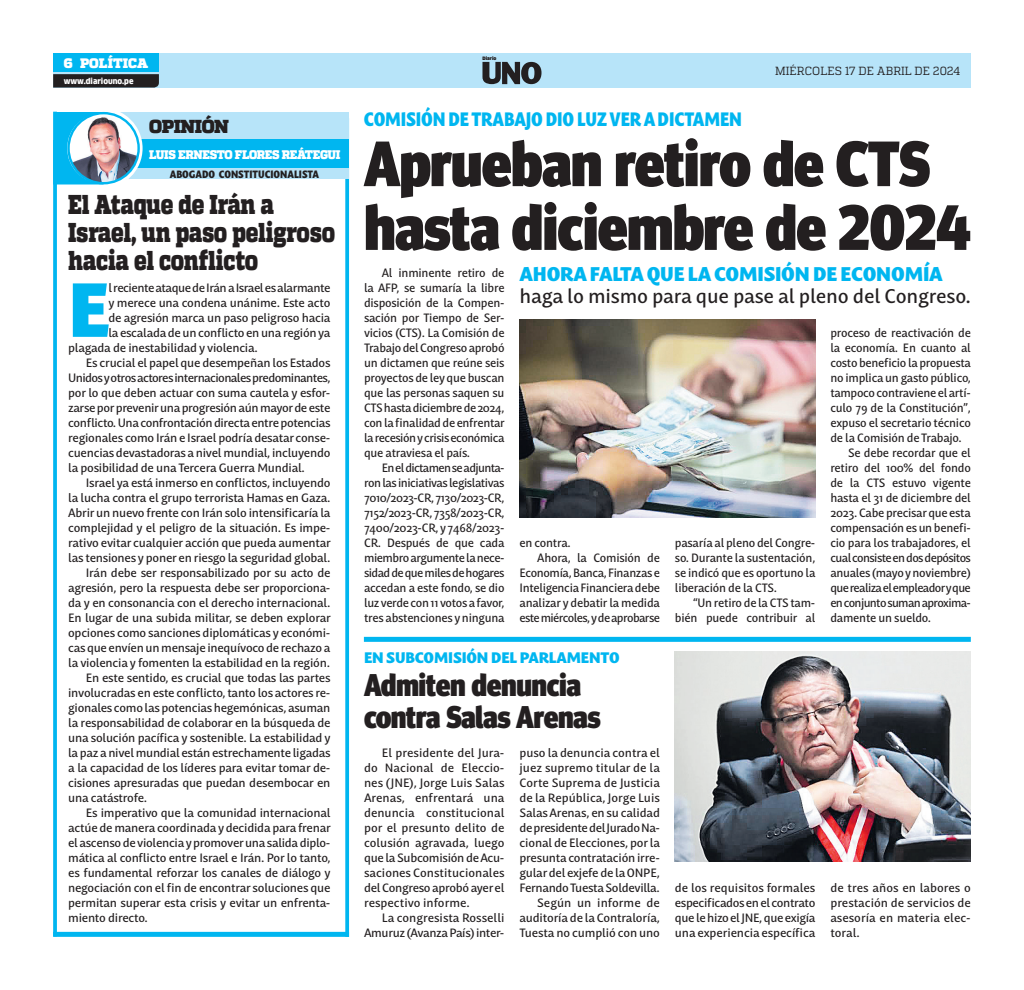
<style>
.page{position:relative;width:1024px;height:990px;background:#fff}
.page>*{position:absolute;margin:0;border:0;box-sizing:border-box;transform-origin:0 0}
.TEXTO_NOTA{font:900 75.25px "Mastro Sans";color:#00b6f0}
.TITULAR{font:900 64px "Meta Head OT";letter-spacing:-.015em;color:#231f20;scale:.94 1}
.TITULAR-2{font:900 31.5px "Meta Head OT";letter-spacing:-.015em;color:#231f20;scale:.94 1}
.t1{font:900 27.25px/27.6px "Quadon";letter-spacing:-.01em;color:#231f20;scale:.79 1}
.t2{font:500 19.5px/21.9px "Mastro Sans";letter-spacing:-.01em;color:#231f20}
.t3{font:900 19.12px "Mastro Sans";letter-spacing:-.01em;color:#00b6f0;scale:.87 1}
.t4{font:900 18.88px "Quadon";letter-spacing:-.025em;color:#231f20}
.t5{font:900 15px "Mastro Sans";letter-spacing:-.01em;color:#00b6f0}
.t6{font:900 13.75px "Quadon";letter-spacing:.01em;color:#fff}
.t7{font:900 12.5px "Quadon";letter-spacing:-.025em;color:#fff;scale:.94 1}
.TEXTO_NOTA-2{font:500 11.88px/15px "Mastro Sans";letter-spacing:-.02em;color:#231f20;text-align:justify}
.TEXTO_NOTA-3{font:500 11.88px "Mastro Sans";letter-spacing:-.045em;color:#231f20}
.t8{font:11.75px "Quadon";color:#231f20;scale:.95 1}
.TEXTO_NOTA-4{font:900 10.5px "Mastro Sans";color:#231f20;scale:.9 1}
.t9{font:900 7.88px "Clan Pro";color:#fff;scale:.95 1}
.t10{font:900 4.62px "Clan Pro";letter-spacing:-.01em;color:#231f20}
.s1{font-weight:900;color:#00b6f0}
</style>
<div class="page">
<svg style="left:345px;top:179px;width:4px;height:753px;fill:#00b6f0"></svg>
<div style="left:53px;top:53px;width:918px;height:35px;background:#b7e4f9"></div>
<div style="left:53px;top:53px;width:106px;height:19px;background:#00b6f0"></div>
<svg style="left:53px;top:74px;width:106px;height:14px"></svg>
<svg style="left:482px;top:62px;width:59px;height:22px"></svg>
<svg style="left:53px;top:185px;width:4px;height:747px"></svg>
<div style="left:53px;top:932px;width:296px;height:5px;background:#00b6f0"></div>
<img style="left:519px;top:319px;width:296px;height:198px">
<img style="left:675px;top:652px;width:296px;height:210px">
<div style="left:53px;top:112px;width:296px;height:27px;background:#b7e4f9"></div>
<div style="left:102px;top:168px;width:247px;height:11px;background:#b7e4f9"></div>
<div style="left:102px;top:139px;width:247px;height:29px;background:#00b6f0"></div>
<svg style="left:62px;top:108px;width:81px;height:81px"></svg>
<div style="left:53px;top:112px;width:50px;height:73px;background:#00b6f0"></div>
<img style="left:69px;top:113px;width:70px;height:70px;border-radius:35px">
<div style="left:67px;top:112px;width:73px;height:72px;border:2px solid #00b6f0;border-radius:50%"></div>
<div style="left:364px;top:637px;width:607px;height:5px;background:#00b6f0"></div>
<p class="t6" style="left:64px;top:55px;width:10px">6</p>
<p class="t6" style="left:80px;top:55px;width:70px">POLÍTICA</p>
<p class="t9" style="left:64px;top:76px;width:75px">www.diariouno.pe</p>
<p class="t4" style="left:149px;top:115px;width:81px">OPINIÓN</p>
<p class="TEXTO_NOTA-4" style="left:170px;top:165px;width:167px">ABOGADO CONSTITUCIONALISTA</p>
<p class="t7" style="left:149px;top:147px;width:205px">LUIS ERNESTO FLORES REÁTEGUI</p>
<p class="t1" style="left:68px;top:192px;width:339px">El Ataque de Irán a<br>Israel, un paso peligroso hacia el conflicto</p>
<p class="TEXTO_NOTA" style="left:68px;top:247px;width:43px">E</p>
<p class="TEXTO_NOTA-3" style="left:108px;top:279px;width:224px">l reciente ataque de Irán a Israel es alarmante</p>
<p class="TEXTO_NOTA-2" style="left:108px;top:294px;width:224px">y merece una condena unánime. Este acto</p>
<p class="TEXTO_NOTA-2" style="left:108px;top:309px;width:224px">de agresión marca un paso peligroso hacia</p>
<p class="TEXTO_NOTA-2" style="left:108px;top:324px;width:224px">la escalada de un conflicto en una región ya</p>
<p class="TEXTO_NOTA-2" style="left:68px;top:339px;width:191px">plagada de inestabilidad y violencia.</p>
<p class="TEXTO_NOTA-2" style="left:68px;top:354px;width:264px;text-indent:18px">Es crucial el papel que desempeñan los Estados Unidos y otros actores internacionales predominantes, por lo que deben actuar con suma cautela y esfor&shy;zarse por prevenir una progresión aún mayor de este conflicto. Una confrontación directa entre potencias regionales como Irán e Israel podría desatar conse&shy;cuencias devastadoras a nivel mundial, incluyendo la posibilidad de una Tercera Guerra Mundial.</p>
<p class="TEXTO_NOTA-2" style="left:68px;top:474px;width:264px;text-indent:18px">Israel ya está inmerso en conflictos, incluyendo la lucha contra el grupo terrorista Hamas en Gaza.<br>Abrir un nuevo frente con Irán solo intensificaría la complejidad y el peligro de la situación. Es impe&shy;rativo evitar cualquier acción que pueda aumentar las tensiones y poner en riesgo la seguridad global.</p>
<p class="TEXTO_NOTA-2" style="left:68px;top:564px;width:264px;text-indent:18px">Irán debe ser responsabilizado por su acto de agresión, pero la respuesta debe ser proporciona&shy;da y en consonancia con el derecho internacional.<br>En lugar de una subida militar, se deben explorar opciones como sanciones diplomáticas y económi&shy;cas que envíen un mensaje inequívoco de rechazo a la violencia y fomenten la estabilidad en la región.</p>
<p class="TEXTO_NOTA-2" style="left:68px;top:669px;width:264px;text-indent:18px">En este sentido, es crucial que todas las partes involucradas en este conflicto, tanto los actores re&shy;gionales como las potencias hegemónicas, asuman la responsabilidad de colaborar en la búsqueda de una solución pacífica y sostenible. La estabilidad y la paz a nivel mundial están estrechamente ligadas a la capacidad de los líderes para evitar tomar de&shy;cisiones apresuradas que puedan desembocar en una catástrofe.</p>
<p class="TEXTO_NOTA-2" style="left:68px;top:804px;width:264px;text-indent:18px">Es imperativo que la comunidad internacional actúe de manera coordinada y decidida para frenar el ascenso de violencia y promover una salida diplo&shy;mática al conflicto entre Israel e Irán. Por lo tanto, es fundamental reforzar los canales de diálogo y negociación con el fin de encontrar soluciones que permitan superar esta crisis y evitar un enfrenta&shy;miento directo.</p>
<p class="t10" style="left:482px;top:56px;width:15px">Diario</p>
<p class="t3" style="left:364px;top:103px;width:436px">COMISIÓN DE TRABAJO DIO LUZ VER A DICTAMEN</p>
<p class="t8" style="left:775px;top:64px;width:196px">MIÉRCOLES 17 DE ABRIL DE 2024</p>
<p class="TITULAR" style="left:364px;top:126px;width:603px">Aprueban retiro de CTS</p>
<p class="TITULAR" style="left:364px;top:190px;width:647px">hasta diciembre de 2024</p>
<p class="TEXTO_NOTA-2" style="left:364px;top:264px;width:142px;text-indent:18px">Al inminente retiro de la AFP, se sumaría la libre disposición de la Compen&shy;sación por Tiempo de Ser&shy;vicios (CTS). La Comisión de Trabajo del Congreso aprobó un dictamen que reúne seis proyectos de ley que buscan que las personas saquen su CTS hasta diciembre de 2024, con la finalidad de enfrentar la recesión y crisis económica que atraviesa el país.</p>
<p class="TEXTO_NOTA-2" style="left:364px;top:459px;width:142px;text-indent:18px">En el dictamen se adjunta&shy;ron las iniciativas legislativas 7010/2023-CR, 7130/2023-CR, 7152/2023-CR, 7358/2023-CR, 7400/2023-CR, y 7468/2023- CR. Después de que cada miembro argumente la nece&shy;sidad de que miles de hogares accedan a este fondo, se dio luz verde con 11 votos a favor, tres abstenciones y ninguna</p>
<p class="t2" style="left:519px;top:261px;width:453px"><span class="s1">AHORA FALTA QUE LA COMISIÓN DE ECONOMÍA </span>haga lo mismo para que pase al pleno del Congreso.</p>
<p class="TEXTO_NOTA-2" style="left:519px;top:534px;width:53px">en contra.</p>
<p class="TEXTO_NOTA-2" style="left:519px;top:549px;width:142px;text-indent:18px">Ahora, la Comisión de Economía, Banca, Finanzas e Inteligencia Financiera debe analizar y debatir la medida este miércoles, y de aprobarse</p>
<p class="TEXTO_NOTA-2" style="left:675px;top:534px;width:142px">pasaría al pleno del Congre&shy;so. Durante la sustentación, se indicó que es oportuno la liberación de la CTS.</p>
<p class="TEXTO_NOTA-2" style="left:675px;top:594px;width:142px;text-align:right">“Un retiro de la CTS tam&shy;bién puede contribuir al</p>
<p class="TEXTO_NOTA-2" style="left:830px;top:324px;width:142px">proceso de reactivación de la economía. En cuanto al costo beneficio la propuesta no implica un gasto público, tampoco contraviene el artí&shy;culo 79 de la Constitución”, expuso el secretario técnico de la Comisión de Trabajo.</p>
<p class="TEXTO_NOTA-2" style="left:830px;top:444px;width:142px;text-indent:18px">Se debe recordar que el retiro del 100% del fondo de la CTS estuvo vigente hasta el 31 de diciembre del 2023. Cabe precisar que esta compensación es un benefi&shy;cio para los trabajadores, el cual consiste en dos depósitos anuales (mayo y noviembre) que realiza el empleador y que en conjunto suman aproxima&shy;damente un sueldo.</p>
<p class="t5" style="left:364px;top:645px;width:257px">EN SUBCOMISIÓN DEL PARLAMENTO</p>
<p class="TITULAR-2" style="left:364px;top:667px;width:232px">Admiten denuncia</p>
<p class="TITULAR-2" style="left:364px;top:698px;width:253px">contra Salas Arenas</p>
<p class="TEXTO_NOTA-2" style="left:364px;top:744px;width:142px;text-indent:18px">El presidente del Jura&shy;do Nacional de Eleccio&shy;nes (JNE), Jorge Luis Salas Arenas, enfrentará una denuncia constitucional por el presunto delito de colusión agravada, luego que la Subcomisión de Acu&shy;saciones Constitucionales del Congreso aprobó ayer el respectivo informe.</p>
<p class="TEXTO_NOTA-2" style="left:364px;top:909px;width:142px;text-align:right">La congresista Rosselli<br>Amuruz (Avanza País) inter-</p>
<p class="TEXTO_NOTA-2" style="left:519px;top:744px;width:142px">puso la denuncia contra el juez supremo titular de la Corte Suprema de Justicia de la República, Jorge Luis Salas Arenas, en su calidad de presidente del Jurado Na&shy;cional de Elecciones, por la presunta contratación irre&shy;gular del exjefe de la ONPE, Fernando Tuesta Soldevilla.</p>
<p class="TEXTO_NOTA-2" style="left:519px;top:894px;width:142px;text-indent:18px">Según un informe de auditoría de la Contraloría, Tuesta no cumplió con uno</p>
<p class="TEXTO_NOTA-2" style="left:675px;top:879px;width:142px">de los requisitos formales especificados en el contrato que le hizo el JNE, que exigía una experiencia específica</p>
<p class="TEXTO_NOTA-2" style="left:830px;top:879px;width:142px">de tres años en labores o prestación de servicios de asesoría en materia elec&shy;toral.</p>
</div>
